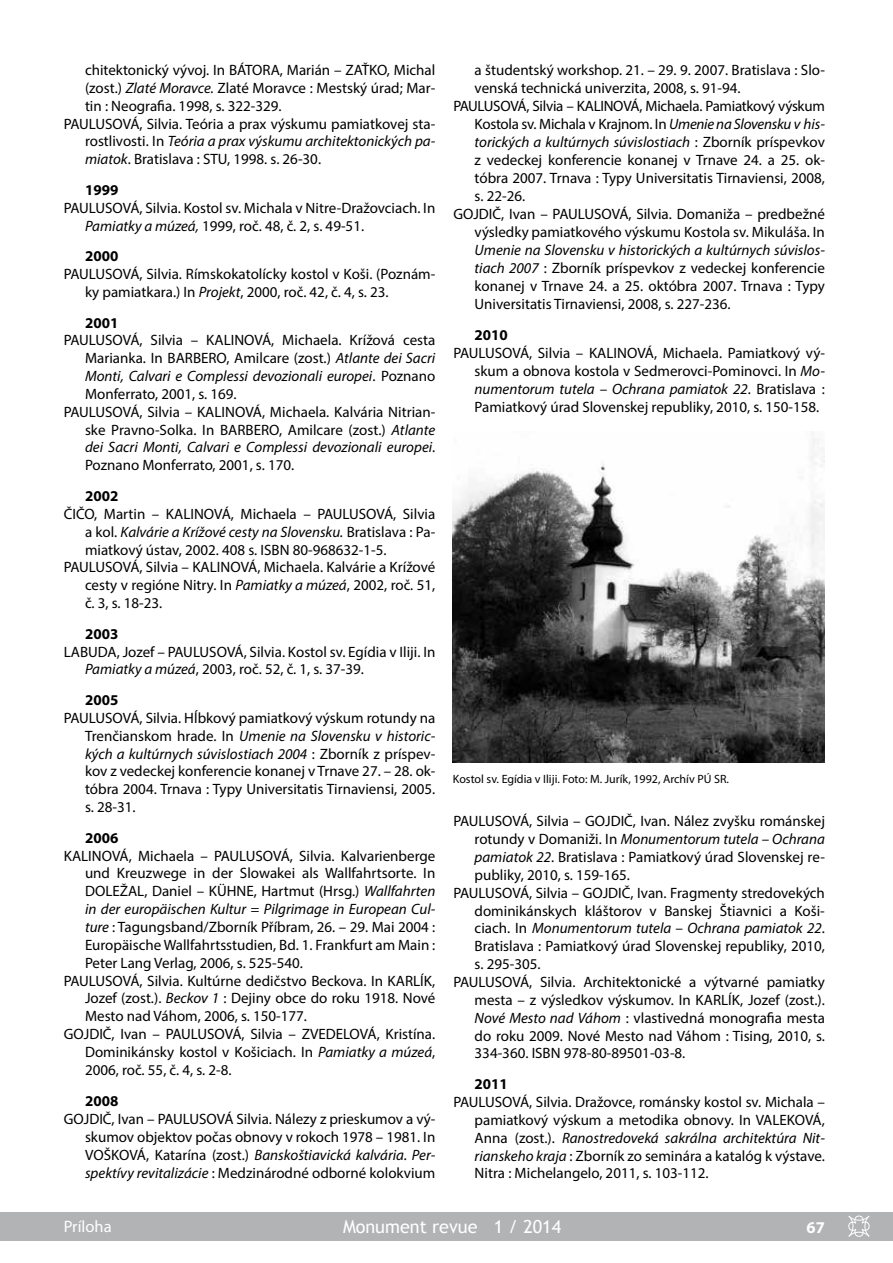
<style>
.page{position:relative;width:893px;height:1263px;background:#fff}
.page>*{position:absolute;margin:0;border:0;box-sizing:border-box;transform-origin:0 0}
.t1{font:18px "Trebuchet MS";color:#fff}
.t2{font:16.5px "Myriad Pro";color:#fff}
.t3{font:700 16.5px "Myriad Pro";color:#fff}
.t4{font:15px/17.9px "Myriad Pro";color:#000;text-align:justify}
.t5{font:italic 15px "Myriad Pro";color:#000}
.t6{font:15px "Myriad Pro";letter-spacing:-.02em;color:#000}
.t7{font:700 15px "Myriad Pro";color:#000}
.t8{font:12px "Myriad Pro";color:#000}
.s1{font-style:italic}
.s2{font-style:normal}
</style>
<div class="page">
<div style="left:0;top:1212px;width:893px;height:28px;background:#b1b3b4"></div>
<svg style="left:848px;top:1215px;width:22px;height:22px"></svg>
<img style="left:453px;top:438px;width:372px;height:325px">
<p class="t4" style="left:85px;top:61px;width:352px">chitektonický vývoj. In BÁTORA, Marián – ZAŤKO, Michal</p>
<p class="t4" style="left:85px;top:79px;width:352px">(zost.) <span class="s1">Zlaté Moravce.</span> Zlaté Moravce : Mestský úrad; Mar-</p>
<p class="t4" style="left:85px;top:97px;width:198px">tin : Neografia. 1998, s. 322-329.</p>
<p class="t4" style="left:64px;top:114px;width:373px">PAULUSOVÁ, Silvia. Teória a prax výskumu pamiatkovej sta-</p>
<p class="t5" style="left:85px;top:132px;width:352px"><span class="s2">rostlivosti. In</span> Teória a prax výskumu architektonických pa-</p>
<p class="t4" style="left:85px;top:150px;width:238px"><span class="s1">miatok</span>. Bratislava : STU, 1998. s. 26-30.</p>
<p class="t7" style="left:85px;top:180px;width:35px">1999</p>
<p class="t4" style="left:85px;top:199px;width:352px;text-indent:-21px">PAULUSOVÁ, Silvia. Kostol sv. Michala v Nitre-Dražovciach. In<br><span class="s1">Pamiatky a múzeá,</span> 1999, roč. 48, č. 2, s. 49-51.</p>
<p class="t7" style="left:85px;top:246px;width:35px">2000</p>
<p class="t4" style="left:85px;top:265px;width:352px;text-indent:-21px">PAULUSOVÁ, Silvia. Rímskokatolícky kostol v Koši. (Poznám&shy;ky pamiatkara.) In <span class="s1">Projekt</span>, 2000, roč. 42, č. 4, s. 23.</p>
<p class="t7" style="left:85px;top:313px;width:35px">2001</p>
<p class="t4" style="left:64px;top:331px;width:373px">PAULUSOVÁ, Silvia – KALINOVÁ, Michaela. Krížová cesta</p>
<p class="t4" style="left:85px;top:349px;width:352px">Marianka. In BARBERO, Amilcare (zost.) <span class="s1">Atlante dei Sacri</span></p>
<p class="t5" style="left:85px;top:367px;width:352px">Monti, Calvari e Complessi devozionali europei<span class="s2">. Poznano</span></p>
<p class="t4" style="left:85px;top:385px;width:153px">Monferrato, 2001, s. 169.</p>
<p class="t4" style="left:64px;top:403px;width:373px">PAULUSOVÁ, Silvia – KALINOVÁ, Michaela. Kalvária Nitrian-</p>
<p class="t4" style="left:85px;top:420px;width:352px">ske Pravno-Solka. In BARBERO, Amilcare (zost.) <span class="s1">Atlante</span></p>
<p class="t5" style="left:85px;top:438px;width:352px">dei Sacri Monti, Calvari e Complessi devozionali europei<span class="s2">.</span></p>
<p class="t4" style="left:85px;top:456px;width:211px">Poznano Monferrato, 2001, s. 170.</p>
<p class="t7" style="left:85px;top:486px;width:35px">2002</p>
<p class="t4" style="left:64px;top:505px;width:373px">ČIČO, Martin – KALINOVÁ, Michaela – PAULUSOVÁ, Silvia</p>
<p class="t5" style="left:85px;top:522px;width:352px"><span class="s2">a kol.</span> Kalvárie a Krížové cesty na Slovensku. <span class="s2">Bratislava : Pa-</span></p>
<p class="t4" style="left:85px;top:540px;width:303px">miatkový ústav, 2002. 408 s. ISBN 80-968632-1-5.</p>
<p class="t4" style="left:64px;top:558px;width:373px">PAULUSOVÁ, Silvia – KALINOVÁ, Michaela. Kalvárie a Krížové</p>
<p class="t4" style="left:85px;top:576px;width:352px">cesty v regióne Nitry. In <span class="s1">Pamiatky a múzeá</span>, 2002, roč. 51,</p>
<p class="t4" style="left:85px;top:594px;width:79px">č. 3, s. 18-23.</p>
<p class="t7" style="left:85px;top:624px;width:35px">2003</p>
<p class="t4" style="left:85px;top:642px;width:352px;text-indent:-21px">LABUDA, Jozef – PAULUSOVÁ, Silvia. Kostol sv. Egídia v Iliji. In<br><span class="s1">Pamiatky a múzeá</span>, 2003, roč. 52, č. 1, s. 37-39.</p>
<p class="t7" style="left:85px;top:690px;width:35px">2005</p>
<p class="t4" style="left:85px;top:709px;width:352px;text-indent:-21px">PAULUSOVÁ, Silvia. Hĺbkový pamiatkový výskum rotundy na Trenčianskom hrade. In <span class="s1">Umenie na Slovensku v historic&shy;kých a kultúrnych súvislostiach 2004</span> : Zborník z príspev&shy;kov z vedeckej konferencie konanej v Trnave 27. – 28. ok&shy;tóbra 2004. Trnava : Typy Universitatis Tirnaviensi, 2005. s. 28-31.</p>
<p class="t7" style="left:85px;top:828px;width:35px">2006</p>
<p class="t4" style="left:64px;top:846px;width:373px">KALINOVÁ, Michaela – PAULUSOVÁ, Silvia. Kalvarienberge</p>
<p class="t4" style="left:85px;top:864px;width:352px">und Kreuzwege in der Slowakei als Wallfahrtsorte. In</p>
<p class="t4" style="left:85px;top:882px;width:352px">DOLEŽAL, Daniel – KÜHNE, Hartmut (Hrsg.) <span class="s1">Wallfahrten</span></p>
<p class="t5" style="left:85px;top:900px;width:352px">in der europäischen Kultur = Pilgrimage in European Cul-</p>
<p class="t4" style="left:85px;top:918px;width:352px"><span class="s1">ture</span> : Tagungsband/Zborník Příbram, 26. – 29. Mai 2004 :</p>
<p class="t4" style="left:85px;top:935px;width:352px">Europäische Wallfahrtsstudien, Bd. 1. Frankfurt am Main :</p>
<p class="t4" style="left:85px;top:953px;width:219px">Peter Lang Verlag, 2006, s. 525-540.</p>
<p class="t4" style="left:64px;top:971px;width:373px">PAULUSOVÁ, Silvia. Kultúrne dedičstvo Beckova. In KARLÍK,</p>
<p class="t4" style="left:85px;top:989px;width:352px">Jozef (zost.). <span class="s1">Beckov 1</span> : Dejiny obce do roku 1918. Nové</p>
<p class="t4" style="left:85px;top:1007px;width:224px">Mesto nad Váhom, 2006, s. 150-177.</p>
<p class="t4" style="left:64px;top:1025px;width:373px">GOJDIČ, Ivan – PAULUSOVÁ, Silvia – ZVEDELOVÁ, Kristína.</p>
<p class="t4" style="left:85px;top:1043px;width:352px">Dominikánsky kostol v Košiciach. In <span class="s1">Pamiatky a múzeá</span>,</p>
<p class="t4" style="left:85px;top:1061px;width:148px">2006, roč. 55, č. 4, s. 2-8.</p>
<p class="t7" style="left:85px;top:1091px;width:35px">2008</p>
<p class="t4" style="left:85px;top:1109px;width:352px;text-indent:-21px">GOJDIČ, Ivan – PAULUSOVÁ Silvia. Nálezy z prieskumov a vý&shy;skumov objektov počas obnovy v rokoch 1978 – 1981. In VOŠKOVÁ, Katarína (zost.) <span class="s1">Banskoštiavická kalvária. Per&shy;spektívy revitalizácie</span> : Medzinárodné odborné kolokvium</p>
<p class="t4" style="left:475px;top:61px;width:352px">a študentský workshop. 21. – 29. 9. 2007. Bratislava : Slo-</p>
<p class="t4" style="left:475px;top:79px;width:268px">venská technická univerzita, 2008, s. 91-94.</p>
<p class="t6" style="left:453px;top:97px;width:373px">PAULUSOVÁ, Silvia – KALINOVÁ, Michaela. Pamiatkový výskum</p>
<p class="t6" style="left:475px;top:115px;width:352px">Kostola sv. Michala v Krajnom. In <span class="s1">Umenie na Slovensku v his-</span></p>
<p class="t5" style="left:475px;top:133px;width:352px">torických a kultúrnych súvislostiach <span class="s2">: Zborník príspevkov</span></p>
<p class="t4" style="left:475px;top:151px;width:352px">z vedeckej konferencie konanej v Trnave 24. a 25. ok-</p>
<p class="t4" style="left:475px;top:169px;width:352px">tóbra 2007. Trnava : Typy Universitatis Tirnaviensi, 2008,</p>
<p class="t4" style="left:475px;top:187px;width:52px">s. 22-26.</p>
<p class="t4" style="left:453px;top:205px;width:373px">GOJDIČ, Ivan – PAULUSOVÁ, Silvia. Domaniža – predbežné</p>
<p class="t4" style="left:475px;top:223px;width:352px">výsledky pamiatkového výskumu Kostola sv. Mikuláša. In</p>
<p class="t4" style="left:475px;top:241px;width:352px"><span class="s1">Umenie na Slovensku v historických a kultúrnych súvislos&shy;tiach 2007</span> : Zborník príspevkov z vedeckej konferencie konanej v Trnave 24. a 25. októbra 2007. Trnava : Typy Universitatis Tirnaviensi, 2008, s. 227-236.</p>
<p class="t7" style="left:475px;top:325px;width:35px">2010</p>
<p class="t4" style="left:475px;top:343px;width:352px;text-indent:-21px">PAULUSOVÁ, Silvia – KALINOVÁ, Michaela. Pamiatkový vý&shy;skum a obnova kostola v Sedmerovci-Pominovci. In <span class="s1">Mo&shy;numentorum tutela – Ochrana pamiatok 22</span>. Bratislava :<br>Pamiatkový úrad Slovenskej republiky, 2010, s. 150-158.</p>
<p class="t8" style="left:453px;top:771px;width:278px">Kostol sv. Egídia v Iliji. Foto: M. Jurík, 1992, Archív PÚ SR.</p>
<p class="t4" style="left:453px;top:812px;width:373px">PAULUSOVÁ, Silvia – GOJDIČ, Ivan. Nález zvyšku románskej</p>
<p class="t5" style="left:475px;top:829px;width:352px"><span class="s2">rotundy v Domaniži. In</span> Monumentorum tutela – Ochrana</p>
<p class="t4" style="left:475px;top:848px;width:352px"><span class="s1">pamiatok 22</span>. Bratislava : Pamiatkový úrad Slovenskej re-</p>
<p class="t4" style="left:475px;top:866px;width:157px">publiky, 2010, s. 159-165.</p>
<p class="t4" style="left:453px;top:883px;width:373px">PAULUSOVÁ, Silvia – GOJDIČ, Ivan. Fragmenty stredovekých</p>
<p class="t4" style="left:475px;top:901px;width:352px">dominikánskych kláštorov v Banskej Štiavnici a Koši-</p>
<p class="t5" style="left:475px;top:919px;width:352px"><span class="s2">ciach. In</span> Monumentorum tutela – Ochrana pamiatok 22<span class="s2">.</span></p>
<p class="t4" style="left:475px;top:937px;width:352px">Bratislava : Pamiatkový úrad Slovenskej republiky, 2010,</p>
<p class="t4" style="left:475px;top:955px;width:67px">s. 295-305.</p>
<p class="t4" style="left:453px;top:973px;width:373px">PAULUSOVÁ, Silvia. Architektonické a výtvarné pamiatky</p>
<p class="t4" style="left:475px;top:990px;width:352px">mesta – z výsledkov výskumov. In KARLÍK, Jozef (zost.).</p>
<p class="t4" style="left:475px;top:1008px;width:352px"><span class="s1">Nové Mesto nad Váhom</span> : vlastivedná monografia mesta</p>
<p class="t4" style="left:475px;top:1026px;width:352px">do roku 2009. Nové Mesto nad Váhom : Tising, 2010, s.</p>
<p class="t4" style="left:475px;top:1044px;width:212px">334-360. ISBN 978-80-89501-03-8.</p>
<p class="t7" style="left:475px;top:1074px;width:35px">2011</p>
<p class="t4" style="left:475px;top:1093px;width:352px;text-indent:-21px">PAULUSOVÁ, Silvia. Dražovce, románsky kostol sv. Michala – pamiatkový výskum a metodika obnovy. In VALEKOVÁ, Anna (zost.). <span class="s1">Ranostredoveká sakrálna architektúra Nit&shy;rianskeho kraja</span> : Zborník zo seminára a katalóg k výstave.<br>Nitra : Michelangelo, 2011, s. 103-112.</p>
<p class="t2" style="left:64px;top:1216px;width:49px">Príloha</p>
<p class="t1" style="left:343px;top:1216px;width:220px">Monument revue 1 / 2014</p>
<p class="t3" style="left:807px;top:1216px;width:20px">67</p>
</div>
